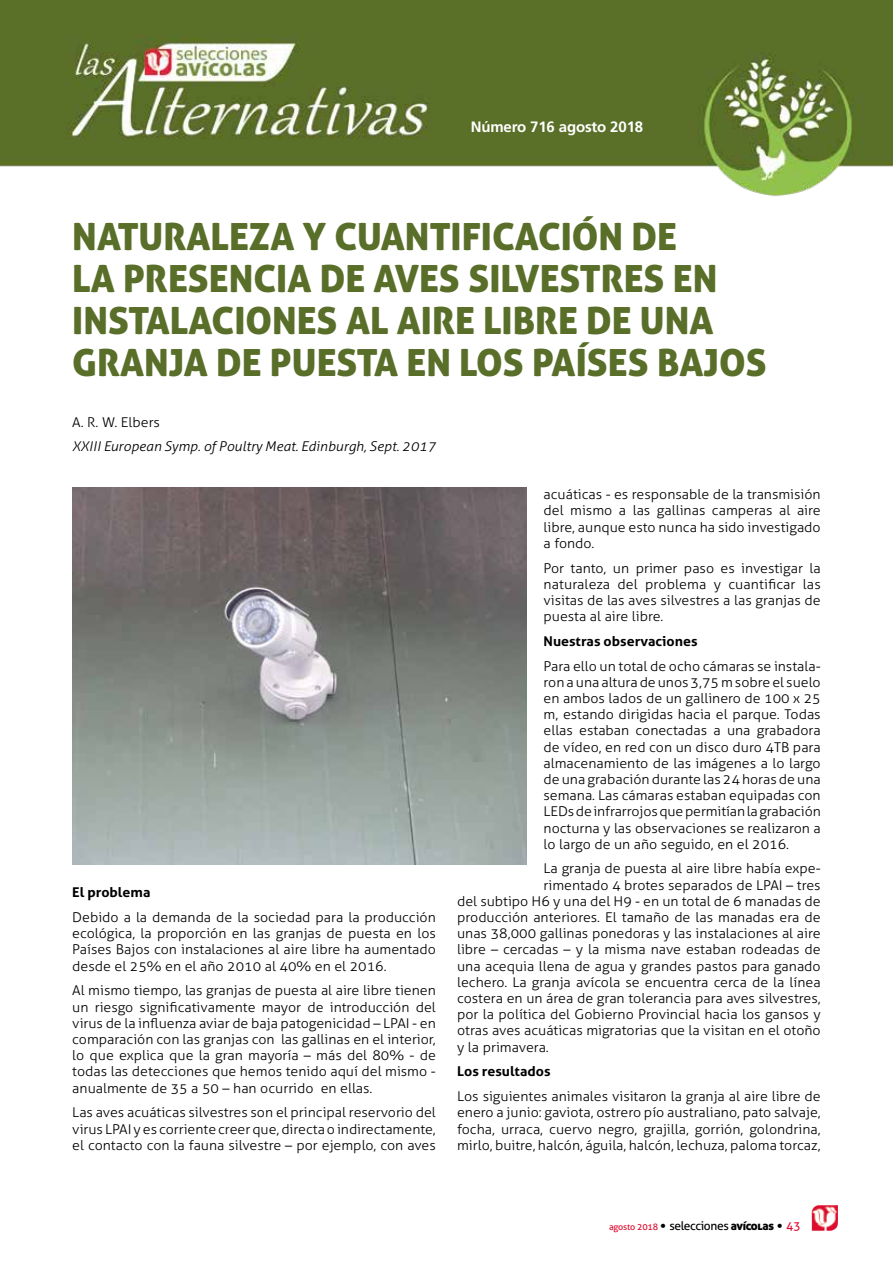
<style>
.page{position:relative;width:893px;height:1263px;background:#fff}
.page>*{position:absolute;margin:0;border:0;box-sizing:border-box;transform-origin:0 0}
.t1{font:37.5px/42px "Aller Display";color:#596e28}
.t2{font:700 15px "Frutiger";letter-spacing:-.01em;color:#fff}
.t3{font:300 13.5px/16.2px "Aller";color:#000;text-align:justify;scale:1.05 1}
.t4{font:italic 300 13.5px "Aller";color:#000;scale:1.05 1}
.t5{font:700 13.5px "Aller";color:#000;scale:1.05 1}
.t6{font:12px "Aller";letter-spacing:-.03em;color:#000}
.s1{font-size:9px;color:#dd0b2f}
.s2{font-family:"Frutiger"}
.s3{font-family:"Aller Display"}
.s4{color:#dd0b2f}
</style>
<div class="page">
<img style="left:0;top:0;width:893px;height:196px">
<img style="left:811px;top:1205px;width:27px;height:26px">
<img style="left:72px;top:487px;width:454px;height:377px">
<p class="t2" style="left:471px;top:118px;width:174px">Número 716 agosto 2018</p>
<h1 class="t1" style="left:72px;top:215px;width:696px">NATURALEZA Y CUANTIFICACIÓN DE<br>LA PRESENCIA DE AVES SILVESTRES EN INSTALACIONES AL AIRE LIBRE DE UNA GRANJA DE PUESTA EN LOS PAÍSES BAJOS</h1>
<p class="t3" style="left:72px;top:414px;width:85px">A. R. W. Elbers</p>
<p class="t4" style="left:72px;top:438px;width:348px">XXIII European Symp. of Poultry Meat. Edinburgh, Sept. 2017</p>
<p class="t5" style="left:72px;top:884px;width:76px">El problema</p>
<p class="t3" style="left:72px;top:909px;width:348px">Debido a la demanda de la sociedad para la producción ecológica, la proporción en las granjas de puesta en los Países Bajos con instalaciones al aire libre ha aumentado desde el 25% en el año 2010 al 40% en el 2016.</p>
<p class="t3" style="left:72px;top:982px;width:348px">Al mismo tiempo, las granjas de puesta al aire libre tienen un riesgo significativamente mayor de introducción del virus de la influenza aviar de baja patogenicidad – LPAI - en comparación con las granjas con las gallinas en el interior, lo que explica que la gran mayoría – más del 80% - de todas las detecciones que hemos tenido aquí del mismo - anualmente de 35 a 50 – han ocurrido en ellas.</p>
<p class="t3" style="left:72px;top:1104px;width:348px">Las aves acuáticas silvestres son el principal reservorio del virus LPAI y es corriente creer que, directa o indirectamente, el contacto con la fauna silvestre – por ejemplo, con aves</p>
<p class="t3" style="left:544px;top:486px;width:265px">acuáticas - es responsable de la transmisión del mismo a las gallinas camperas al aire libre, aunque esto nunca ha sido investigado a fondo.</p>
<p class="t3" style="left:544px;top:560px;width:265px">Por tanto, un primer paso es investigar la naturaleza del problema y cuantificar las visitas de las aves silvestres a las granjas de puesta al aire libre.</p>
<p class="t5" style="left:544px;top:633px;width:148px">Nuestras observaciones</p>
<p class="t3" style="left:544px;top:658px;width:266px">Para ello un total de ocho cámaras se instala&shy;ron a una altura de unos 3,75 m sobre el suelo en ambos lados de un gallinero de 100 x 25 m, estando dirigidas hacia el parque. Todas ellas estaban conectadas a una grabadora de vídeo, en red con un disco duro 4TB para almacenamiento de las imágenes a lo largo de una grabación durante las 24 horas de una semana. Las cámaras estaban equipadas con LEDs de infrarrojos que permitían la grabación nocturna y las observaciones se realizaron a lo largo de un año seguido, en el 2016.</p>
<p class="t3" style="left:544px;top:860px;width:265px">La granja de puesta al aire libre había expe-</p>
<p class="t3" style="left:544px;top:877px;width:265px">rimentado 4 brotes separados de LPAI – tres</p>
<p class="t3" style="left:457px;top:893px;width:348px">del subtipo H6 y una del H9 - en un total de 6 manadas de</p>
<p class="t3" style="left:457px;top:909px;width:348px">producción anteriores. El tamaño de las manadas era de</p>
<p class="t3" style="left:457px;top:925px;width:348px">unas 38,000 gallinas ponedoras y las instalaciones al aire</p>
<p class="t3" style="left:457px;top:941px;width:348px">libre – cercadas – y la misma nave estaban rodeadas de</p>
<p class="t3" style="left:457px;top:958px;width:348px">una acequia llena de agua y grandes pastos para ganado</p>
<p class="t3" style="left:457px;top:974px;width:348px">lechero. La granja avícola se encuentra cerca de la línea</p>
<p class="t3" style="left:457px;top:990px;width:348px">costera en un área de gran tolerancia para aves silvestres,</p>
<p class="t3" style="left:457px;top:1006px;width:348px">por la política del Gobierno Provincial hacia los gansos y</p>
<p class="t3" style="left:457px;top:1022px;width:348px">otras aves acuáticas migratorias que la visitan en el otoño</p>
<p class="t3" style="left:457px;top:1039px;width:89px">y la primavera.</p>
<p class="t5" style="left:457px;top:1063px;width:90px">Los resultados</p>
<p class="t3" style="left:457px;top:1088px;width:348px">Los siguientes animales visitaron la granja al aire libre de enero a junio: gaviota, ostrero pío australiano, pato salvaje, focha, urraca, cuervo negro, grajilla, gorrión, golondrina, mirlo, buitre, halcón, águila, halcón, lechuza, paloma torcaz,</p>
<p class="t6" style="left:609px;top:1218px;width:193px"><span class="s1">agosto 2018</span> <span class="s2">•</span> selecciones <span class="s3">avícolas</span> <span class="s2">•</span> <span class="s4">43</span></p>
</div>
